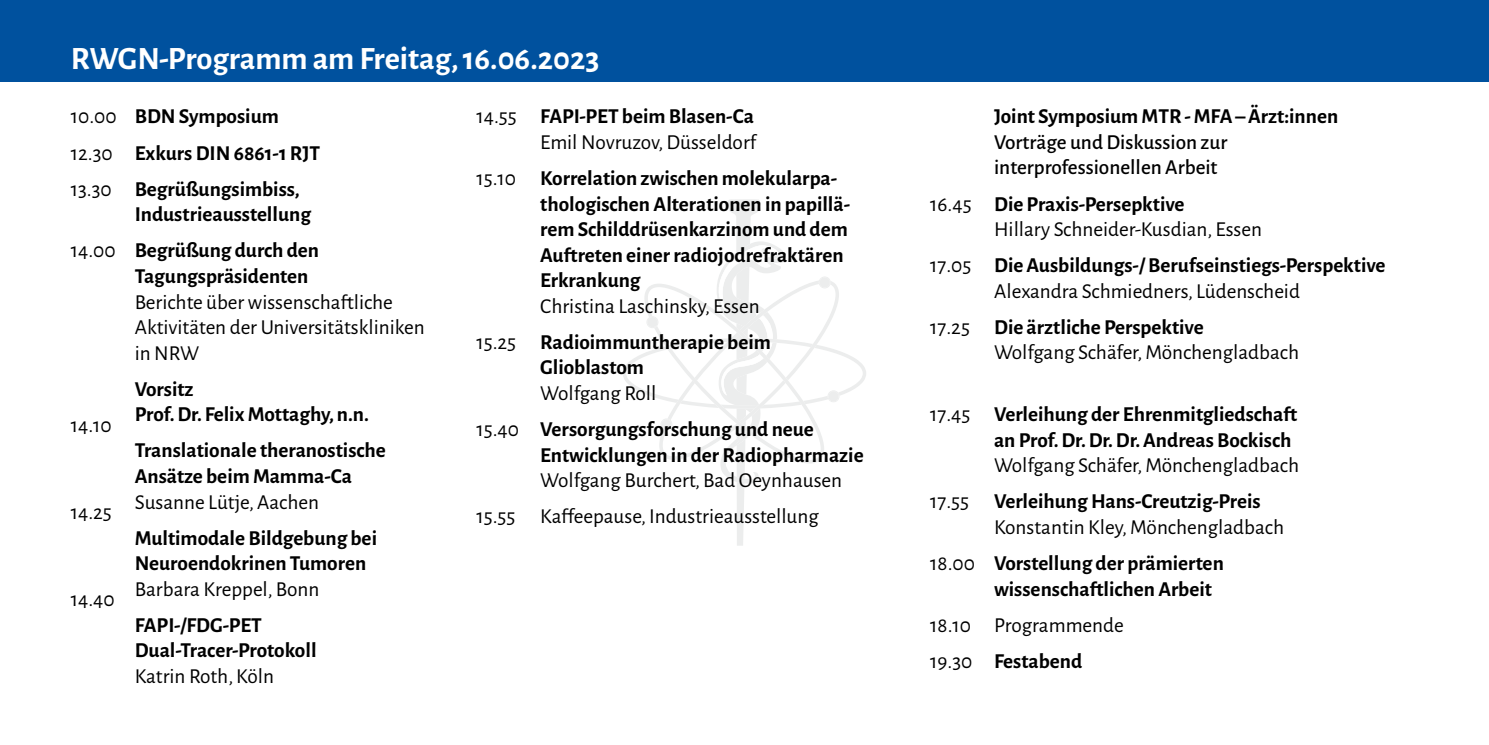
<style>
.page{position:relative;width:1489px;height:745px;background:#fff}
.page>*{position:absolute;margin:0;border:0;box-sizing:border-box;transform-origin:0 0}
.t1{font:700 32.5px "Alegreya Sans";color:#fff}
.t2{font:700 21.25px/25.5px "Alegreya Sans";color:#000}
.t3{font:21.25px/25.5px "Alegreya Sans";color:#000}
.t4{font:500 21.25px/25.5px "Alegreya Sans";color:#000}
</style>
<div class="page">
<svg style="left:623px;top:199px;width:243px;height:346px"></svg>
<div style="left:0;top:0;width:1488px;height:81px;background:#00519e"></div>
<h1 class="t1" style="left:71px;top:34px;width:530px">RWGN-Programm am Freitag, 16.06.2023</h1>
<p class="t2" style="left:135px;top:97px;width:186px;line-height:36px">BDN Symposium<br>Exkurs DIN 6861-1 RJT<br>Begrüßungsimbiss,</p>
<p class="t2" style="left:135px;top:195px;width:186px;line-height:36px">Industrieausstellung<br>Begrüßung durch den</p>
<p class="t2" style="left:135px;top:262px;width:175px">Tagungspräsidenten</p>
<p class="t3" style="left:135px;top:288px;width:291px">Berichte über wissenschaftliche<br>Aktivitäten der Universitätskliniken in NRW</p>
<p class="t2" style="left:135px;top:374px;width:236px">Vorsitz<br>Prof. Dr. Felix Mottaghy, n.n.</p>
<p class="t2" style="left:135px;top:436px;width:253px">Translationale theranostische<br>Ansätze beim Mamma-Ca</p>
<p class="t3" style="left:135px;top:487px;width:186px">Susanne Lütje, Aachen</p>
<p class="t2" style="left:135px;top:523px;width:244px">Multimodale Bildgebung bei<br>Neuroendokrinen Tumoren</p>
<p class="t3" style="left:135px;top:574px;width:186px">Barbara Kreppel, Bonn</p>
<p class="t2" style="left:135px;top:610px;width:183px">FAPI-/FDG-PET<br>Dual-Tracer-Protokoll</p>
<p class="t3" style="left:135px;top:662px;width:141px">Katrin Roth, Köln</p>
<p class="t2" style="left:540px;top:102px;width:215px">FAPI-PET beim Blasen-Ca</p>
<p class="t3" style="left:540px;top:128px;width:218px">Emil Novruzov, Düsseldorf</p>
<p class="t2" style="left:540px;top:164px;width:311px">Korrelation zwischen molekularpa&shy;thologischen Alterationen in papillä&shy;rem Schilddrüsenkarzinom und dem<br>Auftreten einer radiojodrefraktären<br>Erkrankung</p>
<p class="t3" style="left:540px;top:292px;width:221px">Christina Laschinsky, Essen</p>
<p class="t2" style="left:540px;top:327px;width:232px">Radioimmuntherapie beim<br>Glioblastom</p>
<p class="t3" style="left:540px;top:379px;width:117px">Wolfgang Roll</p>
<p class="t2" style="left:540px;top:415px;width:325px">Versorgungsforschung und neue<br>Entwicklungen in der Radiopharmazie</p>
<p class="t3" style="left:540px;top:461px;width:303px;line-height:36.2px">Wolfgang Burchert, Bad Oeynhausen<br>Kaffeepause, Industrieausstellung</p>
<p class="t3" style="left:71px;top:97px;width:47px;line-height:36px">10.00<br>12.30<br>13.30</p>
<p class="t3" style="left:476px;top:103px;width:42px">14.55</p>
<p class="t3" style="left:476px;top:164px;width:41px">15.10</p>
<p class="t3" style="left:71px;top:237px;width:46px">14.00</p>
<p class="t3" style="left:476px;top:328px;width:41px">15.25</p>
<p class="t3" style="left:71px;top:411px;width:42px">14.10</p>
<p class="t3" style="left:476px;top:415px;width:44px">15.40</p>
<p class="t3" style="left:71px;top:498px;width:42px">14.25</p>
<p class="t3" style="left:476px;top:502px;width:40px">15.55</p>
<p class="t3" style="left:71px;top:585px;width:45px">14.40</p>
<p class="t3" style="left:930px;top:190px;width:43px">16.45</p>
<p class="t3" style="left:930px;top:251px;width:43px">17.05</p>
<p class="t3" style="left:930px;top:313px;width:41px">17.25</p>
<p class="t3" style="left:930px;top:400px;width:42px">17.45</p>
<p class="t3" style="left:930px;top:487px;width:40px">17.55</p>
<p class="t3" style="left:930px;top:549px;width:46px">18.00</p>
<p class="t3" style="left:930px;top:605px;width:44px;line-height:36.2px">18.10<br>19.30</p>
<p class="t2" style="left:994px;top:102px;width:345px">Joint Symposium MTR - MFA – Ärzt:innen</p>
<p class="t4" style="left:994px;top:128px;width:235px">Vorträge und Diskussion zur interprofessionellen Arbeit</p>
<p class="t2" style="left:994px;top:189px;width:192px">Die Praxis-Persepktive</p>
<p class="t3" style="left:994px;top:215px;width:269px">Hillary Schneider-Kusdian, Essen</p>
<p class="t2" style="left:994px;top:251px;width:393px">Die Ausbildungs-/ Berufseinstiegs-Perspektive</p>
<p class="t3" style="left:994px;top:277px;width:307px">Alexandra Schmiedners, Lüdenscheid</p>
<p class="t2" style="left:994px;top:312px;width:211px">Die ärztliche Perspektive</p>
<p class="t3" style="left:994px;top:338px;width:306px">Wolfgang Schäfer, Mönchengladbach</p>
<p class="t2" style="left:994px;top:400px;width:305px">Verleihung der Ehrenmitgliedschaft an Prof. Dr. Dr. Dr. Andreas Bockisch</p>
<p class="t3" style="left:994px;top:451px;width:306px">Wolfgang Schäfer, Mönchengladbach</p>
<p class="t2" style="left:994px;top:487px;width:268px">Verleihung Hans-Creutzig-Preis</p>
<p class="t3" style="left:994px;top:513px;width:291px">Konstantin Kley, Mönchengladbach</p>
<p class="t2" style="left:994px;top:548px;width:231px">Vorstellung der prämierten wissenschaftlichen Arbeit</p>
<p class="t3" style="left:994px;top:610px;width:131px">Programmende</p>
<p class="t2" style="left:994px;top:646px;width:90px">Festabend</p>
</div>
